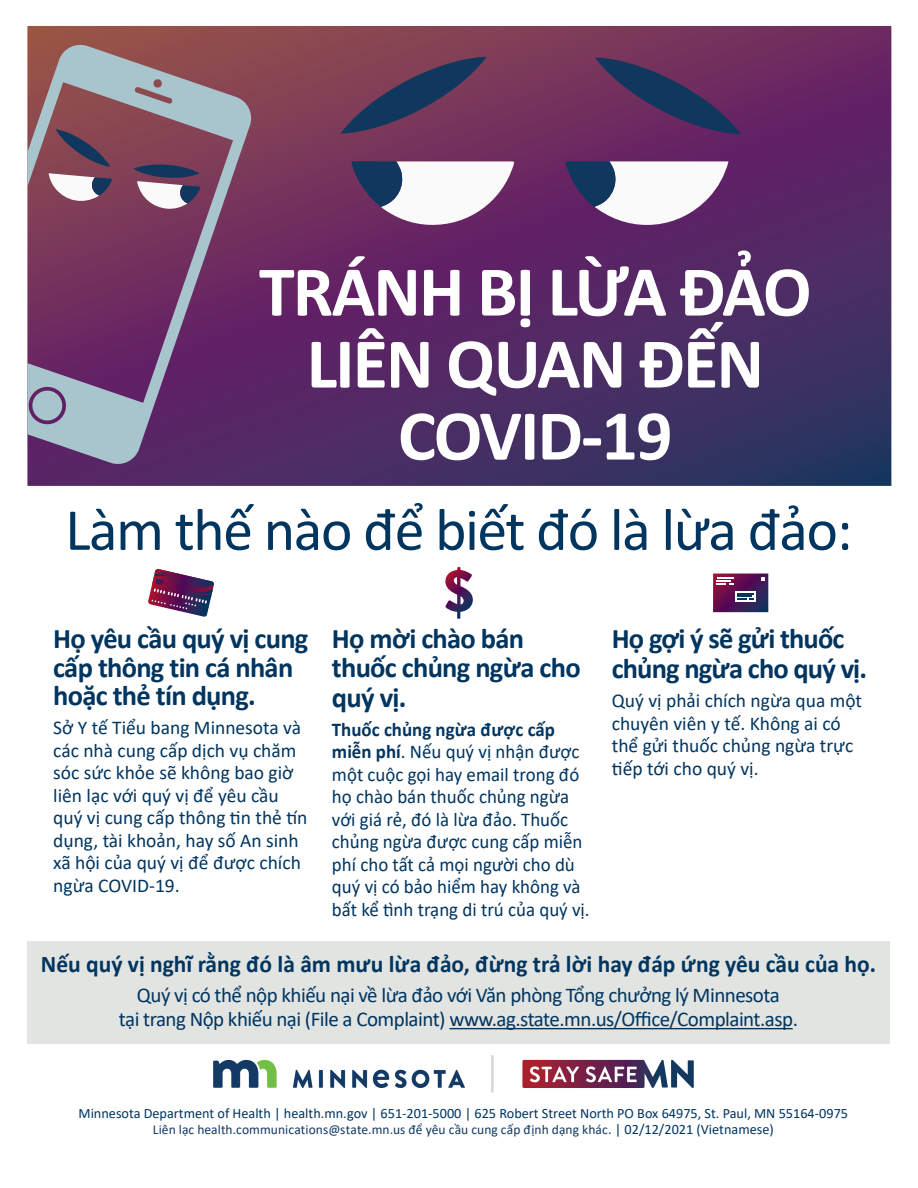
<style>
.page{position:relative;width:918px;height:1188px;background:#fff}
.page>*{position:absolute;margin:0;border:0;box-sizing:border-box;transform-origin:0 0}
.t1{font:700 72px/72px "Calibri";letter-spacing:-.025em;color:#fff;text-align:center}
.t2{font:60px "Calibri";letter-spacing:-.025em;color:#003560}
.t3{font:700 28.5px/28.5px "Calibri";letter-spacing:-.025em;color:#003560}
.t4{font:700 24px "Calibri";color:#003560}
.body{font:21px/24px "Calibri";letter-spacing:-.025em;color:#003560;text-align:center}
.body-2{font:19.5px/22.5px "Calibri";color:#003560}
.contact{font:14.25px "Calibri";color:#003560}
.contact-2{font:13.5px "Calibri";letter-spacing:.005em;color:#133863}
.s1{font-weight:700}
.s2{font-size:14.25px}
.s3{font-size:14.25px;color:#003560}
</style>
<div class="page">
<svg style="left:27px;top:26px;width:864px;height:460px;background:#592d61"></svg>
<svg style="left:565px;top:161px;width:164px;height:73px"></svg>
<svg style="left:351px;top:161px;width:164px;height:65px"></svg>
<svg style="left:595px;top:58px;width:146px;height:76px;background:#4f2f5e"></svg>
<svg style="left:341px;top:57px;width:146px;height:77px;background:#5a3a59"></svg>
<svg style="left:27px;top:42px;width:227px;height:425px;background:#7f5576"></svg>
<div style="left:27px;top:942px;width:863px;height:102px;background:#e2e4e2"></div>
<img style="left:214px;top:1056px;width:480px;height:37px">
<svg style="left:148px;top:569px;width:66px;height:48px"></svg>
<svg style="left:445px;top:567px;width:28px;height:52px"></svg>
<svg style="left:713px;top:574px;width:55px;height:38px;background:#643166"></svg>
<hr style="left:450px;top:1028px;width:343px;height:1px;background:#003560">
<h1 class="t1" style="left:259px;top:255px;width:554px">TRÁNH BỊ LỪA ĐẢO<br>LIÊN QUAN ĐẾN<br>COVID-19</h1>
<h2 class="t2" style="left:65px;top:488px;width:789px">Làm thế nào để biết đó là lừa đảo:</h2>
<h3 class="t3" style="left:53px;top:624px;width:257px">Họ yêu cầu quý vị cung cấp thông tin cá nhân hoặc thẻ tín dụng.</h3>
<p class="body-2" style="left:53px;top:716px;width:256px">Sở Y tế Tiểu bang Minnesota và các nhà cung cấp dịch vụ chăm sóc sức khỏe sẽ không bao giờ liên lạc với quý vị để yêu cầu quý vị cung cấp thông tin thẻ tín dụng, tài khoản, hay số An sinh xã hội của quý vị để được chích ngừa COVID-19.</p>
<h3 class="t3" style="left:332px;top:624px;width:250px;line-height:29.2px">Họ mời chào bán thuốc chủng ngừa cho quý vị.</h3>
<p class="body-2" style="left:332px;top:718px;width:259px"><span class="s1">Thuốc chủng ngừa được cấp miễn phí</span>. Nếu quý vị nhận được một cuộc gọi hay email trong đó họ chào bán thuốc chủng ngừa với giá rẻ, đó là lừa đảo. Thuốc chủng ngừa được cung cấp miễn phí cho tất cả mọi người cho dù quý vị có bảo hiểm hay không và bất kể tình trạng di trú của quý vị.</p>
<h3 class="t3" style="left:612px;top:623px;width:257px;line-height:30px">Họ gợi ý sẽ gửi thuốc chủng ngừa cho quý vị.</h3>
<p class="body-2" style="left:612px;top:689px;width:252px">Quý vị phải chích ngừa qua một chuyên viên y tế. Không ai có thể gửi thuốc chủng ngừa trực tiếp tới cho quý vị.</p>
<h3 class="t4" style="left:41px;top:947px;width:837px">Nếu quý vị nghĩ rằng đó là âm mưu lừa đảo, đừng trả lời hay đáp ứng yêu cầu của họ.</h3>
<p class="body" style="left:119px;top:983px;width:681px">Quý vị có thể nộp khiếu nại về lừa đảo với Văn phòng Tổng chưởng lý Minnesota<br>tại trang Nộp khiếu nại (File a Complaint) www.ag.state.mn.us/Office/Complaint.asp.</p>
<p class="contact" style="left:79px;top:1103px;width:771px">Minnesota Department of Health | health.mn.gov | 651-201-5000 | 625 Robert Street North PO Box 64975, St. Paul, MN 55164-0975</p>
<p class="contact-2" style="left:153px;top:1120px;width:623px">Liên lạc health.communications@state.mn.us để yêu cầu cung cấp định dạng khác<span class="s2">.</span> <span class="s3">| 02/12/2021 (Vietnamese)</span></p>
</div>
